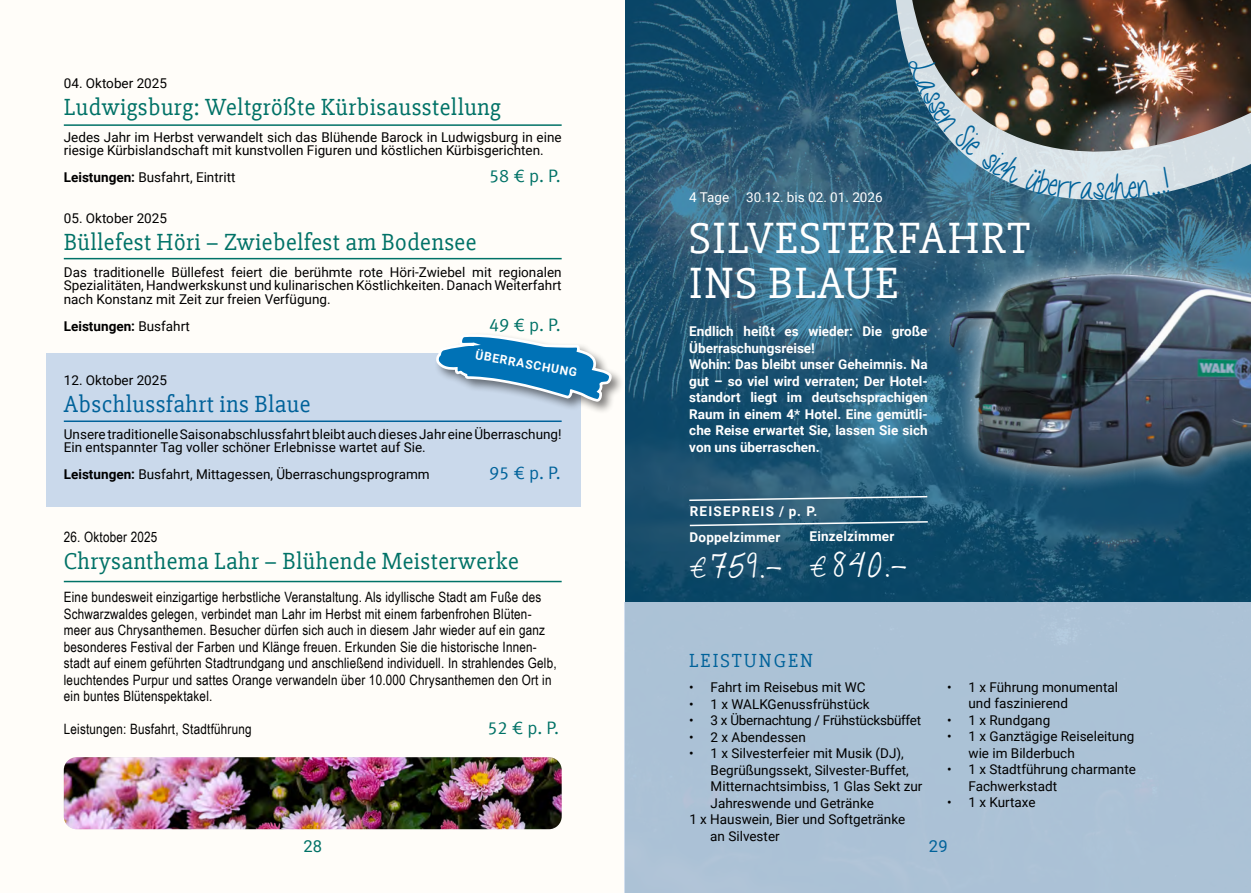
<style>
.page{position:relative;width:1251px;height:893px;background:#fff}
.page>*{position:absolute;margin:0;border:0;box-sizing:border-box;transform-origin:0 0}
.t1{font:45px/45px "Slabo 27 px";letter-spacing:.03em;color:#fff}
.t2{font:33px "Talkingtothe Moon";letter-spacing:.045em;color:#fff}
.t3{font:24px "Slabo 27 px";letter-spacing:.02em;color:#007267}
.t4{font:24px "Slabo 27 px";letter-spacing:.02em;color:#00629a}
.t5{font:19.5px "Slabo 27 px";letter-spacing:.1em;color:#00629a}
.t6{font:18px "Meta Normal LF";color:#007267}
.t7{font:18px "Meta Normal LF";color:#00629a}
.t8{font:16.5px "Roboto";color:#007267}
.t9{font:16.5px "Roboto";color:#00629a}
.t10{font:14.25px/16.5px "Arial Narrow";letter-spacing:.015em;color:#000}
.t11{font:13.5px/13.5px "Roboto";color:#000}
.t12{font:700 13.5px/16.5px "Roboto";color:#fff}
.t13{font:13.5px "Roboto";letter-spacing:-.02em;color:#000}
.t14{font:13.5px "Roboto";color:#fff}
.t15{font:700 13.5px "Roboto";color:#000}
.t16{font:700 12px "Roboto";color:#fff}
.s1{font-weight:700}
.s2{font-weight:400}
.s3{font-size:27px}
</style>
<div class="page">
<div style="left:0;top:0;width:1250px;height:893px;background:#fffdf9"></div>
<img style="left:625px;top:0;width:625px;height:602px">
<div style="left:46px;top:353px;width:534px;height:153px;background:#cad9eb"></div>
<svg style="left:436px;top:336px;width:184px;height:143px"></svg>
<hr style="left:64px;top:420px;width:497px;height:2px;background:#00629a">
<hr style="left:64px;top:258px;width:497px;height:1px;background:#007267">
<hr style="left:64px;top:581px;width:497px;height:1px;background:#007267">
<hr style="left:64px;top:124px;width:497px;height:2px;background:#007267">
<div style="left:624px;top:602px;width:626px;height:291px;background:#abc2d6"></div>
<svg style="left:687px;top:495px;width:241px;height:7px;background:#557d93"></svg>
<svg style="left:688px;top:520px;width:241px;height:7px;background:#4d788f"></svg>
<svg style="left:879px;top:0;width:371px;height:201px;background:#205673"></svg>
<svg style="left:893px;top:0;width:357px;height:196px;background:#6b8ea1"></svg>
<img style="left:912px;top:0;width:338px;height:153px">
<svg style="left:915px;top:244px;width:335px;height:256px;background:#245b79"></svg>
<img style="left:939px;top:253px;width:311px;height:234px">
<img style="left:64px;top:757px;width:497px;height:72px">
<img style="left:907px;top:54px;width:263px;height:146px">
<p class="t11" style="left:64px;top:76px;width:105px">04. Oktober 2025</p>
<h3 class="t3" style="left:64px;top:93px;width:438px">Ludwigsburg: Weltgrößte Kürbisausstellung</h3>
<p class="t11" style="left:64px;top:130px;width:499px">Jedes Jahr im Herbst verwandelt sich das Blühende Barock in Ludwigsburg in eine riesige Kürbislandschaft mit kunstvollen Figuren und köstlichen Kürbisgerichten.</p>
<p class="t11" style="left:64px;top:170px;width:173px"><span class="s1">Leistungen:</span> Busfahrt, Eintritt</p>
<h3 class="t6" style="left:489px;top:166px;width:73px">58 € p. P.</h3>
<p class="t11" style="left:64px;top:211px;width:105px">05. Oktober 2025</p>
<h3 class="t3" style="left:64px;top:228px;width:414px">Büllefest Höri – Zwiebelfest am Bodensee</h3>
<p class="t11" style="left:64px;top:265px;width:499px;text-align:justify">Das traditionelle Büllefest feiert die berühmte rote Höri-Zwiebel mit regionalen Spezialitäten, Handwerkskunst und kulinarischen Köstlichkeiten. Danach Weiterfahrt nach Konstanz mit Zeit zur freien Verfügung.</p>
<p class="t15" style="left:64px;top:317px;width:128px">Leistungen: <span class="s2">Busfahrt</span></p>
<h3 class="t6" style="left:489px;top:314px;width:73px">49 € p. P.</h3>
<p class="t16" style="left:477px;top:346px;width:104px;rotate:10deg">ÜBERRASCHUNG</p>
<p class="t11" style="left:64px;top:373px;width:105px">12. Oktober 2025</p>
<h3 class="t4" style="left:64px;top:390px;width:248px">Abschlussfahrt ins Blaue</h3>
<p class="t11" style="left:64px;top:427px;width:499px">Unsere traditionelle Saisonabschlussfahrt bleibt auch dieses Jahr eine Überraschung!<br>Ein entspannter Tag voller schöner Erlebnisse wartet auf Sie.</p>
<p class="t11" style="left:64px;top:467px;width:367px"><span class="s1">Leistungen:</span> Busfahrt, Mittagessen, Überraschungsprogramm</p>
<h3 class="t7" style="left:489px;top:463px;width:73px">95 € p. P.</h3>
<p class="t10" style="left:64px;top:529px;width:95px">26. Oktober 2025</p>
<h3 class="t3" style="left:64px;top:547px;width:456px">Chrysanthema Lahr – Blühende Meisterwerke</h3>
<p class="t10" style="left:64px;top:589px;width:494px">Eine bundesweit einzigartige herbstliche Veranstaltung. Als idyllische Stadt am Fuße des Schwarzwaldes gelegen, verbindet man Lahr im Herbst mit einem farbenfrohen Blüten&shy;meer aus Chrysanthemen. Besucher dürfen sich auch in diesem Jahr wieder auf ein ganz besonderes Festival der Farben und Klänge freuen. Erkunden Sie die historische Innen&shy;stadt auf einem geführten Stadtrundgang und anschließend individuell. In strahlendes Gelb, leuchtendes Purpur und sattes Orange verwandeln über 10.000 Chrysanthemen den Ort in ein buntes Blütenspektakel.</p>
<p class="t10" style="left:64px;top:721px;width:189px">Leistungen: Busfahrt, Stadtführung</p>
<h3 class="t6" style="left:487px;top:718px;width:73px">52 € p. P.</h3>
<p class="t8" style="left:303px;top:835px;width:20px">28</p>
<p class="t14" style="left:689px;top:188px;width:195px">4 Tage 30.12. bis 02. 01. 2026</p>
<h1 class="t1" style="left:689px;top:215px;width:342px">SILVESTERFAHRT<br>INS BLAUE</h1>
<p class="t12" style="left:689px;top:322px;width:240px">Endlich heißt es wieder: Die große Überraschungsreise!<br>Wohin: Das bleibt unser Geheimnis. Na gut – so viel wird verraten; Der Hotel&shy;standort liegt im deutschsprachigen Raum in einem 4* Hotel. Eine gemütli&shy;che Reise erwartet Sie, lassen Sie sich von uns überraschen.</p>
<p class="t12" style="left:689px;top:498px;width:129px;line-height:25.5px">REISEPREIS / p. P.<br>Doppelzimmer</p>
<h2 class="t2" style="left:689px;top:547px;width:94px"><span class="s3">€</span> 759.-</h2>
<p class="t12" style="left:809px;top:528px;width:86px">Einzelzimmer</p>
<h2 class="t2" style="left:809px;top:547px;width:99px"><span class="s3">€</span> 840.-</h2>
<h3 class="t5" style="left:689px;top:649px;width:125px">LEISTUNGEN</h3>
<p class="t11" style="left:689px;top:680px;width:178px">• Fahrt im Reisebus mit WC</p>
<p class="t11" style="left:689px;top:697px;width:182px">• 1 x WALKGenussfrühstück</p>
<p class="t13" style="left:689px;top:711px;width:233px">• 3 x Übernachtung / Frühstücksbüffet</p>
<p class="t11" style="left:689px;top:730px;width:118px">• 2 x Abendessen</p>
<p class="t11" style="left:689px;top:746px;width:216px">• 1 x Silvesterfeier mit Musik (DJ),</p>
<p class="t11" style="left:710px;top:763px;width:200px">Begrüßungssekt, Silvester-Buffet,</p>
<p class="t11" style="left:710px;top:779px;width:213px">Mitternachtsimbiss, 1 Glas Sekt zur</p>
<p class="t11" style="left:710px;top:796px;width:165px">Jahreswende und Getränke</p>
<p class="t11" style="left:689px;top:812px;width:217px">1 x Hauswein, Bier und Softgetränke</p>
<p class="t11" style="left:710px;top:829px;width:71px">an Silvester</p>
<p class="t11" style="left:968px;top:678px;width:151px;line-height:16.5px;text-indent:-21px">• 1 x Führung monumental und faszinierend</p>
<p class="t11" style="left:947px;top:713px;width:104px">• 1 x Rundgang</p>
<p class="t11" style="left:968px;top:728px;width:167px;line-height:16.5px;text-indent:-21px">• 1 x Ganztägige Reiseleitung wie im Bilderbuch</p>
<p class="t11" style="left:968px;top:761px;width:169px;line-height:16.5px;text-indent:-21px">• 1 x Stadtführung charmante<br>Fachwerkstadt</p>
<p class="t11" style="left:947px;top:795px;width:90px">• 1 x Kurtaxe</p>
<p class="t9" style="left:928px;top:835px;width:20px">29</p>
</div>
